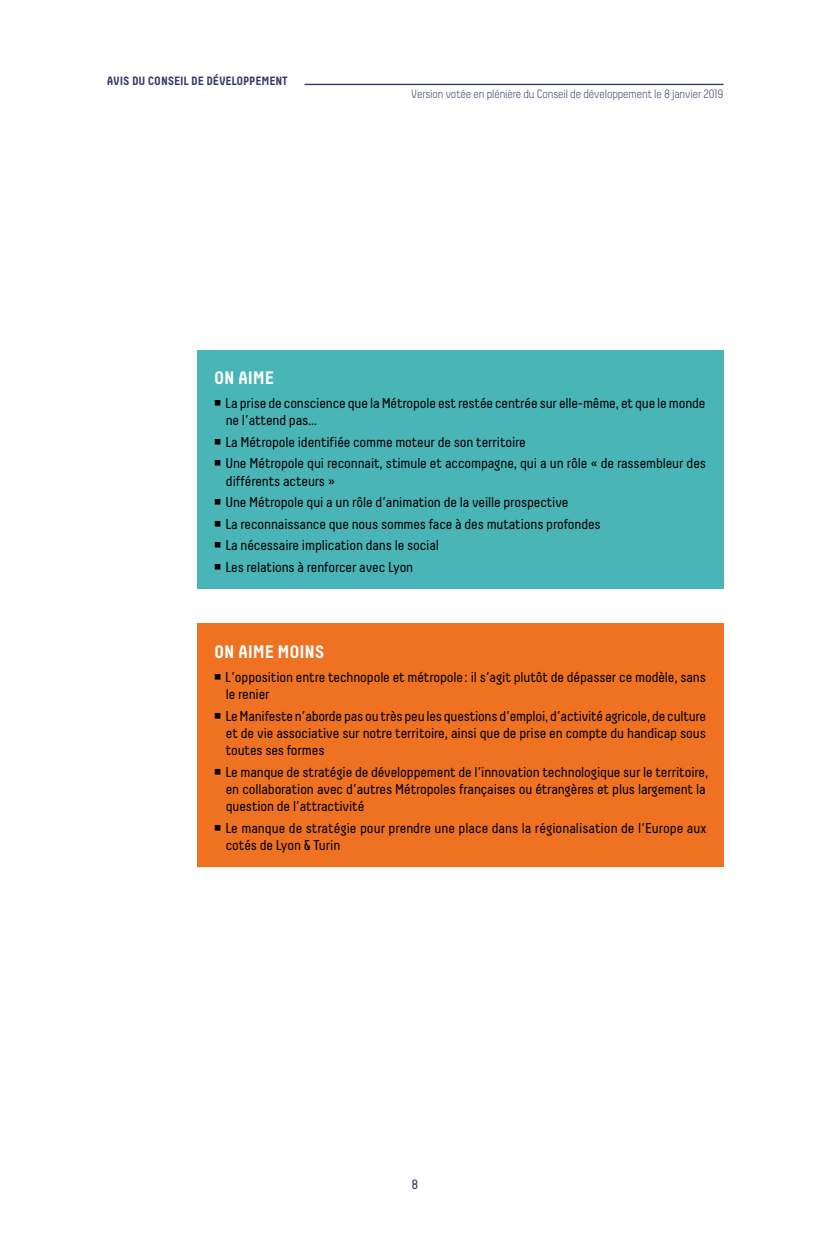
<style>
.page{position:relative;width:830px;height:1234px;background:#fff}
.page>*{position:absolute;margin:0;border:0;box-sizing:border-box;transform-origin:0 0}
.t1{font:700 18px "Decima";letter-spacing:-.01em;color:#fff}
.t2{font:14.25px/17.2px "Decima";letter-spacing:-.01em;color:#000}
.t3{font:13.5px "Decima";color:#353967}
.t4{font:300 12px "Decima";letter-spacing:-.01em;color:#353967}
.t5{font:700 12px "Decima";letter-spacing:-.01em;color:#353967}
</style>
<div class="page">
<hr style="left:304px;top:84px;width:419px;height:1px;background:#353967">
<div style="left:197px;top:350px;width:526px;height:238px;background:#4ab5b7"></div>
<div style="left:197px;top:623px;width:526px;height:243px;background:#ee7221"></div>
<p class="t5" style="left:107px;top:74px;width:182px">AVIS DU CONSEIL DE DÉVELOPPEMENT</p>
<p class="t4" style="left:411px;top:87px;width:313px">Version votée en plénière du Conseil de développement le 8 janvier 2019</p>
<p class="t1" style="left:214px;top:367px;width:61px">ON AIME</p>
<p class="t2" style="left:226px;top:394px;width:481px;text-indent:-12px">○ La prise de conscience que la Métropole est restée centrée sur elle-même, et que le monde ne l’attend pas…</p>
<p class="t2" style="left:214px;top:433px;width:313px">○ La Métropole identifiée comme moteur de son territoire</p>
<p class="t2" style="left:226px;top:454px;width:481px;text-indent:-12px">○ Une Métropole qui reconnait, stimule et accompagne, qui a un rôle « de rassembleur des différents acteurs »</p>
<p class="t2" style="left:214px;top:493px;width:356px">○ Une Métropole qui a un rôle d’animation de la veille prospective</p>
<p class="t2" style="left:214px;top:515px;width:388px">○ La reconnaissance que nous sommes face à des mutations profondes</p>
<p class="t2" style="left:214px;top:536px;width:226px">○ La nécessaire implication dans le social</p>
<p class="t2" style="left:214px;top:558px;width:201px">○ Les relations à renforcer avec Lyon</p>
<p class="t1" style="left:214px;top:641px;width:112px">ON AIME MOINS</p>
<p class="t2" style="left:226px;top:668px;width:481px;text-indent:-12px">○ L’opposition entre technopole et métropole: il s’agit plutôt de dépasser ce modèle, sans le renier</p>
<p class="t2" style="left:225px;top:706px;width:481px;text-align:justify;text-indent:-12px">○ Le Manifeste n’aborde pas ou très peu les questions d’emploi, d’activité agricole, de culture et de vie associative sur notre territoire, ainsi que de prise en compte du handicap sous toutes ses formes</p>
<p class="t2" style="left:226px;top:762px;width:483px;text-indent:-12px">○ Le manque de stratégie de développement de l’innovation technologique sur le territoire, en collaboration avec d’autres Métropoles françaises ou étrangères et plus largement la question de l’attractivité</p>
<p class="t2" style="left:226px;top:818px;width:482px;text-indent:-12px">○ Le manque de stratégie pour prendre une place dans la régionalisation de l’Europe aux cotés de Lyon &amp; Turin</p>
<p class="t3" style="left:411px;top:1175px;width:8px">8</p>
</div>
